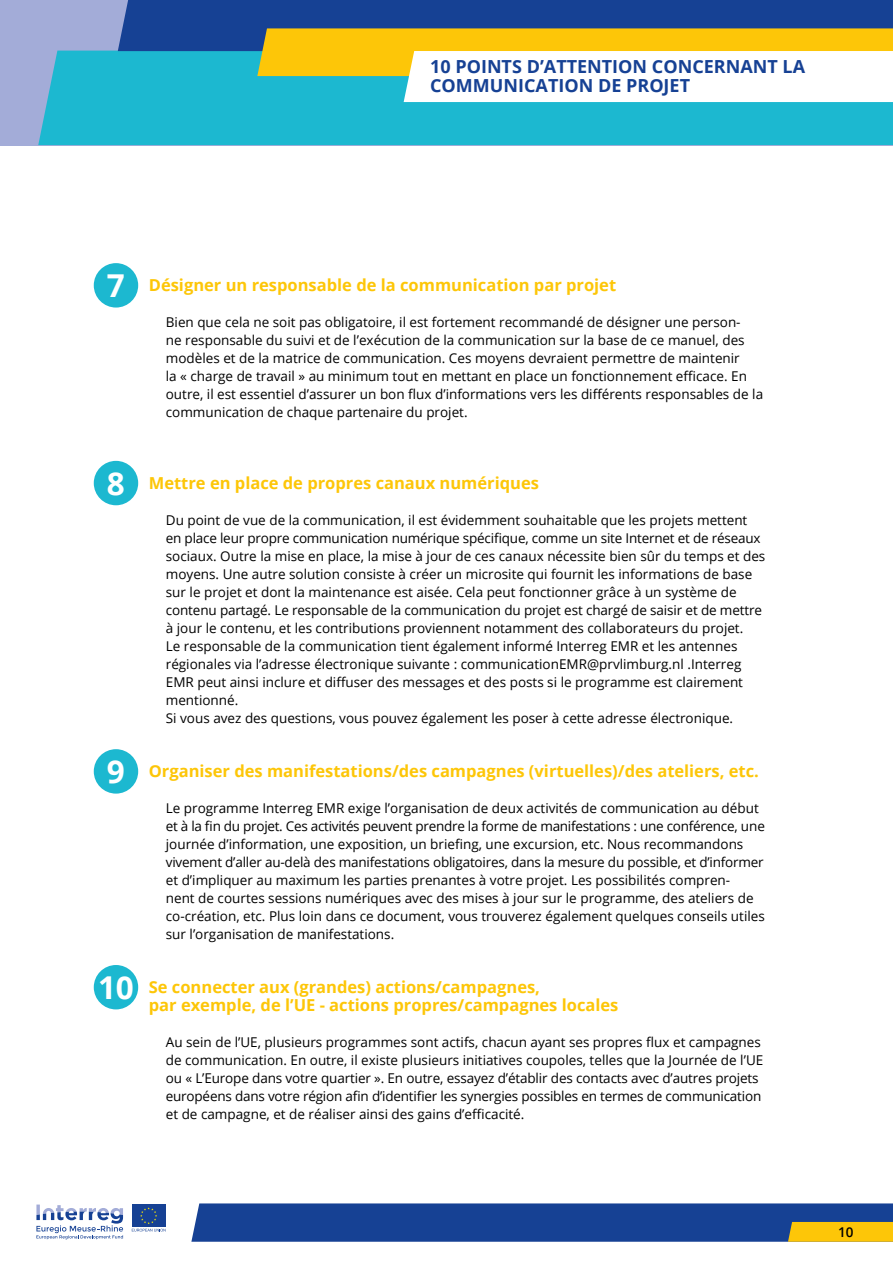
<style>
.page{position:relative;width:893px;height:1263px;background:#fff}
.page>*{position:absolute;margin:0;border:0;box-sizing:border-box;transform-origin:0 0}
.t1{font:700 31.5px "Open Sans";color:#fff}
.t2{font:700 18px/19.5px "Open Sans";color:#164194}
.t3{font:700 16.5px/18px "Open Sans";color:#fdc608}
.t4{font:13.5px/18px "Open Sans";color:#000}
.t5{font:600 13.5px "Open Sans";color:#000}
</style>
<div class="page">
<svg style="left:191px;top:1203px;width:702px;height:39px;background:#2d4f8c"></svg>
<div style="left:132px;top:1204px;width:34px;height:23px;background:#164194"></div>
<svg style="left:132px;top:1207px;width:34px;height:24px"></svg>
<svg style="left:36px;top:1204px;width:87px;height:35px"></svg>
<div style="left:0;top:0;width:893px;height:145px;background:#a3acd8"></div>
<div style="left:38px;top:51px;width:855px;height:94px;background:#1cb8d0"></div>
<div style="left:94px;top:461px;width:44px;height:44px;background:#1cb8d0;border-radius:50%"></div>
<div style="left:94px;top:749px;width:44px;height:45px;background:#1cb8d0;border-radius:50%"></div>
<div style="left:94px;top:965px;width:44px;height:44px;background:#1cb8d0;border-radius:50%"></div>
<div style="left:94px;top:263px;width:44px;height:45px;background:#1cb8d0;border-radius:50%"></div>
<svg style="left:118px;top:0;width:775px;height:102px;background:#94ab9e"></svg>
<h2 class="t2" style="left:430px;top:56px;width:376px">10 POINTS D’ATTENTION CONCERNANT LA<br>COMMUNICATION DE PROJET</h2>
<h2 class="t2" style="left:405px;top:71px;width:353px">ALGEMENE STRATEGISCHE RICHTLIJNEN</h2>
<h1 class="t1" style="left:107px;top:264px;width:19px">7</h1>
<p class="t3" style="left:149px;top:276px;width:469px">Désigner un responsable de la communication par projet</p>
<p class="t4" style="left:166px;top:313px;width:599px">Bien que cela ne soit pas obligatoire, il est fortement recommandé de désigner une person-<br>ne responsable du suivi et de l’exécution de la communication sur la base de ce manuel, des modèles et de la matrice de communication. Ces moyens devraient permettre de maintenir<br>la « charge de travail » au minimum tout en mettant en place un fonctionnement efficace. En outre, il est essentiel d’assurer un bon flux d’informations vers les différents responsables de la communication de chaque partenaire du projet.</p>
<h1 class="t1" style="left:107px;top:461px;width:19px">8</h1>
<h1 class="t1" style="left:107px;top:750px;width:19px">9</h1>
<h1 class="t1" style="left:98px;top:965px;width:37px">10</h1>
<p class="t3" style="left:149px;top:474px;width:392px">Mettre en place de propres canaux numériques</p>
<p class="t4" style="left:166px;top:511px;width:601px">Du point de vue de la communication, il est évidemment souhaitable que les projets mettent en place leur propre communication numérique spécifique, comme un site Internet et de réseaux sociaux. Outre la mise en place, la mise à jour de ces canaux nécessite bien sûr du temps et des moyens. Une autre solution consiste à créer un microsite qui fournit les informations de base sur le projet et dont la maintenance est aisée. Cela peut fonctionner grâce à un système de contenu partagé. Le responsable de la communication du projet est chargé de saisir et de mettre à jour le contenu, et les contributions proviennent notamment des collaborateurs du projet.<br>Le responsable de la communication tient également informé Interreg EMR et les antennes régionales via l’adresse électronique suivante : communicationEMR@prvlimburg.nl .Interreg EMR peut ainsi inclure et diffuser des messages et des posts si le programme est clairement mentionné.<br>Si vous avez des questions, vous pouvez également les poser à cette adresse électronique.</p>
<p class="t3" style="left:149px;top:762px;width:612px">Organiser des manifestations/des campagnes (virtuelles)/des ateliers, etc.</p>
<p class="t4" style="left:166px;top:799px;width:601px">Le programme Interreg EMR exige l’organisation de deux activités de communication au début et à la fin du projet. Ces activités peuvent prendre la forme de manifestations : une conférence, une journée d’information, une exposition, un briefing, une excursion, etc. Nous recommandons vivement d’aller au-delà des manifestations obligatoires, dans la mesure du possible, et d’informer et d’impliquer au maximum les parties prenantes à votre projet. Les possibilités compren-<br>nent de courtes sessions numériques avec des mises à jour sur le programme, des ateliers de co-création, etc. Plus loin dans ce document, vous trouverez également quelques conseils utiles sur l’organisation de manifestations.</p>
<p class="t3" style="left:149px;top:978px;width:471px">Se connecter aux (grandes) actions/campagnes,<br>par exemple, de l’UE - actions propres/campagnes locales</p>
<p class="t4" style="left:166px;top:1033px;width:599px">Au sein de l’UE, plusieurs programmes sont actifs, chacun ayant ses propres flux et campagnes de communication. En outre, il existe plusieurs initiatives coupoles, telles que la Journée de l’UE ou « L’Europe dans votre quartier ». En outre, essayez d’établir des contacts avec d’autres projets européens dans votre région afin d’identifier les synergies possibles en termes de communication et de campagne, et de réaliser ainsi des gains d’efficacité.</p>
<p class="t5" style="left:838px;top:1222px;width:17px">10</p>
</div>
